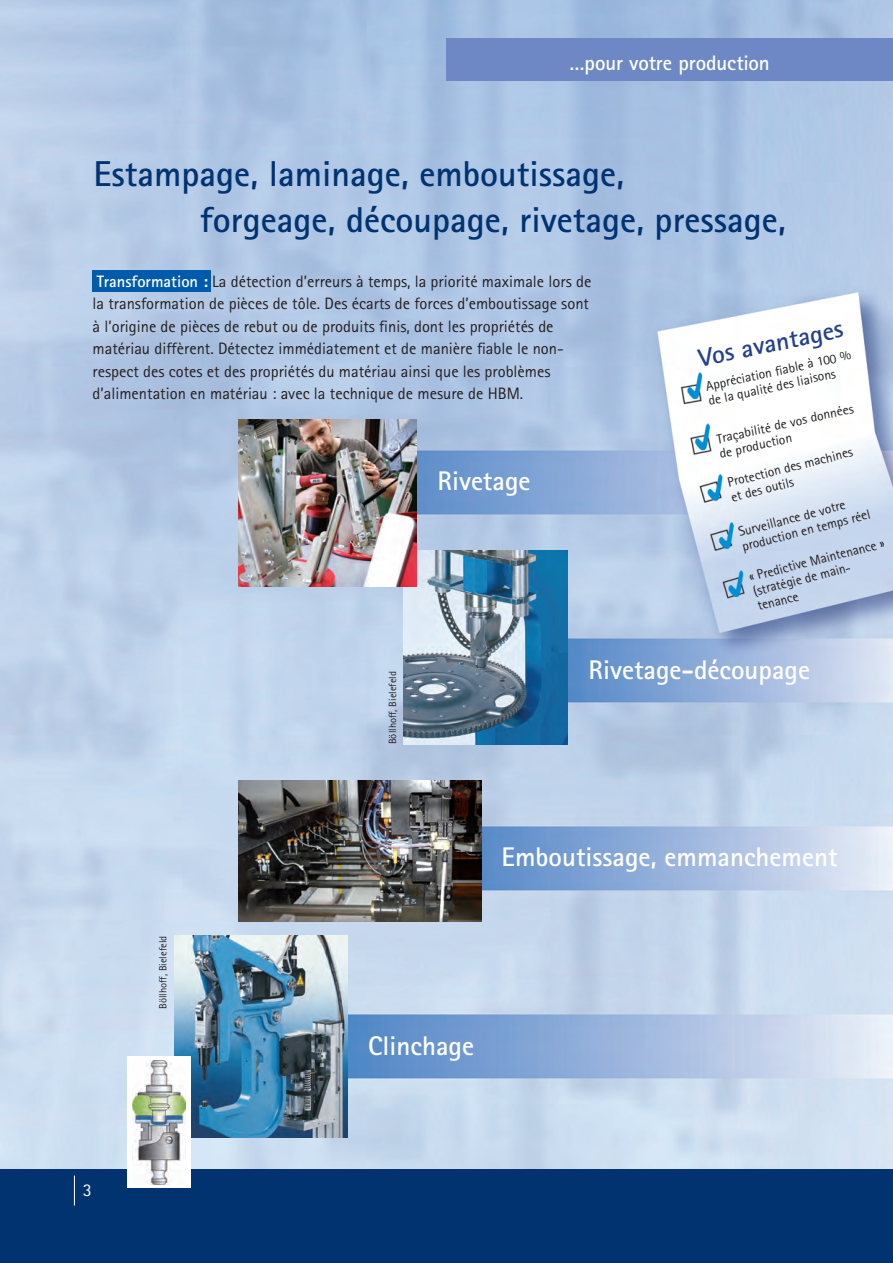
<style>
.page{position:relative;width:893px;height:1263px;background:#fff}
.page>*{position:absolute;margin:0;border:0;box-sizing:border-box;transform-origin:0 0}
.t1{font:700 36px/46.5px "Rotis Sans Serif";color:#013371}
.t2{font:700 27px "Rotis Sans Serif";color:#fff}
.t3{font:700 25.2px "Rotis Sans Serif";color:#253f8e}
.t4{font:700 21px "Agfa Rotis Sans Serif";letter-spacing:-.005em;color:#fff}
.t5{font:18px "Agfa Rotis Sans Serif";color:#fff}
.t6{font:16.5px/22.5px "Rotis Sans Serif";color:#231f20}
.t7{font:13.65px/15.3px "Rotis Sans Serif";color:#231f20}
.t8{font:13.5px/14.9px "Rotis Sans Serif";color:#231f20}
.t9{font:13.35px/14.9px "Rotis Sans Serif";color:#231f20}
.t10{font:10.5px "Rotis Sans Serif";color:#231f20}
.s1{font-weight:700;color:#fff}
</style>
<div class="page">
<img style="left:0;top:0;width:893px;height:1169px">
<img style="left:404px;top:551px;width:164px;height:193px">
<img style="left:238px;top:420px;width:179px;height:167px">
<img style="left:238px;top:780px;width:244px;height:142px">
<img style="left:174px;top:935px;width:173px;height:203px">
<div style="left:0;top:1169px;width:893px;height:94px;background:#013371"></div>
<hr style="left:74px;top:1175px;width:1px;height:30px;background:#fff">
<div style="left:446px;top:38px;width:447px;height:43px;background:#6d88c5"></div>
<div style="left:127px;top:1056px;width:64px;height:132px;background:#fff"></div>
<img style="left:133px;top:1060px;width:52px;height:125px">
<div style="left:92px;top:270px;width:119px;height:22px;background:#015aaa"></div>
<p class="t4" style="left:570px;top:50px;width:202px">…pour votre production</p>
<h1 class="t1" style="left:200px;top:150px;width:587px;text-indent:-107px">Estampage, laminage, emboutissage,<br>forgeage, découpage, rivetage, pressage,</h1>
<p class="t6" style="left:92px;top:270px;width:500px"><span class="s1">Transformation :</span> La détection d’erreurs à temps, la priorité maximale lors de la transformation de pièces de tôle. Des écarts de forces d’emboutissage sont à l’origine de pièces de rebut ou de produits finis, dont les propriétés de matériau diffèrent. Détectez immédiatement et de manière fiable le non&shy;respect des cotes et des propriétés du matériau ainsi que les problèmes d’alimentation en matériau : avec la technique de mesure de HBM.</p>
<h2 class="t2" style="left:437px;top:464px;width:94px">Rivetage</h2>
<h3 class="t3" style="left:695px;top:343px;width:149px;rotate:-12deg">Vos avantages</h3>
<p class="t9" style="left:704px;top:379px;width:150px;rotate:-12deg">Appréciation fi able à 100 % de la qualité des liaisons</p>
<p class="t9" style="left:714px;top:432px;width:142px;rotate:-13deg">Traçabilité de vos données de production</p>
<p class="t8" style="left:726px;top:475px;width:130px;rotate:-14deg">Protection des machines et des outils</p>
<p class="t8" style="left:737px;top:524px;width:134px;rotate:-14deg">Surveillance de votre production en temps réel</p>
<p class="t7" style="left:747px;top:569px;width:141px;rotate:-14deg">« Predictive Maintenance » (stratégie de main&shy;tenance</p>
<p class="t10" style="left:157px;top:1009px;width:75px;rotate:-90deg">Böllhoff, Bielefeld</p>
<p class="t5" style="left:83px;top:1179px;width:10px">3</p>
<p class="t10" style="left:386px;top:744px;width:75px;rotate:-90deg">Böllhoff, Bielefeld</p>
<h2 class="t2" style="left:589px;top:652px;width:223px">Rivetage-découpage</h2>
<h2 class="t2" style="left:502px;top:840px;width:337px">Emboutissage, emmanchement</h2>
<h2 class="t2" style="left:368px;top:1028px;width:108px">Clinchage</h2>
</div>
